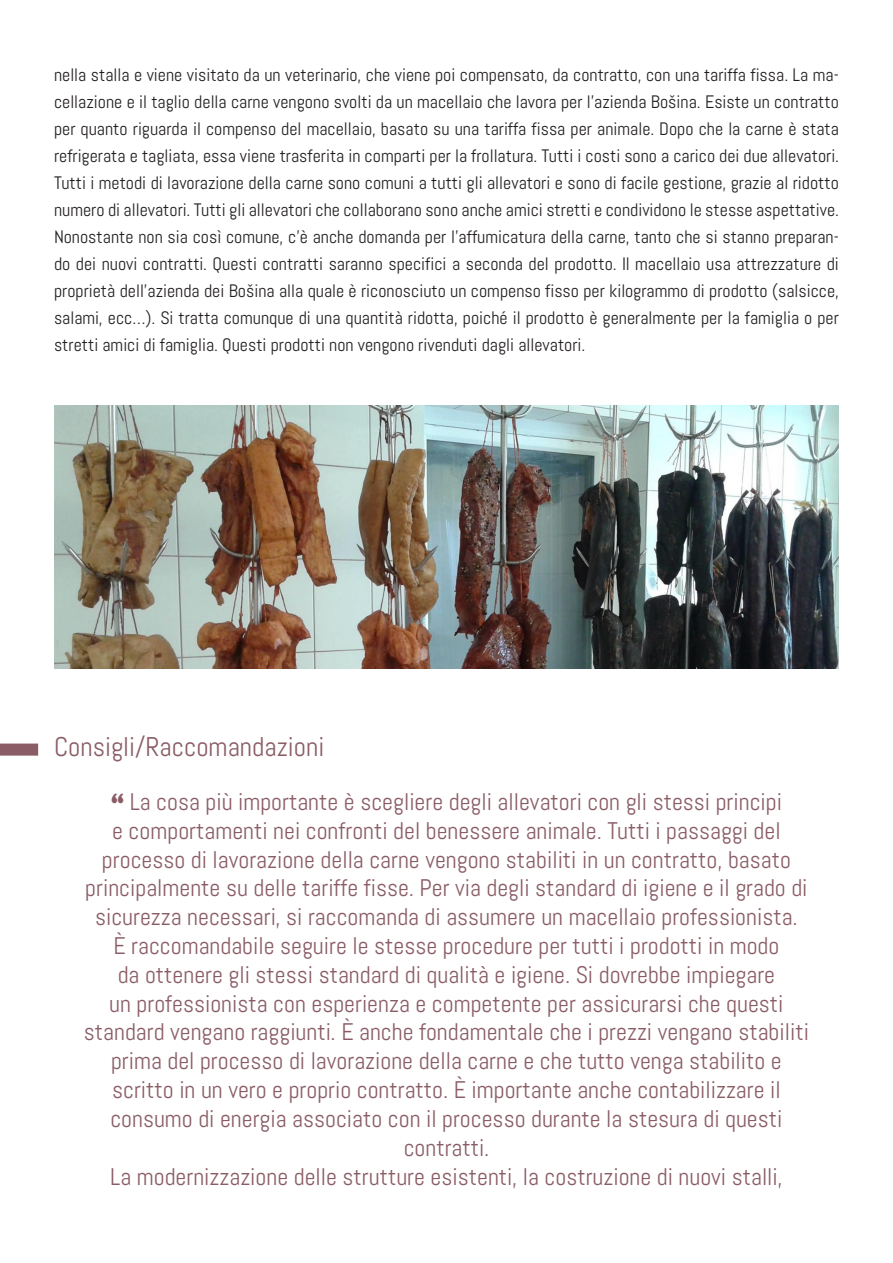
<style>
.page{position:relative;width:893px;height:1263px;background:#fff}
.page>*{position:absolute;margin:0;border:0;box-sizing:border-box;transform-origin:0 0}
.t1{font:27px "Abel";color:#8a5d66}
.t2{font:24px/28.8px "Abel";color:#8a5d66;text-align:center}
.t3{font:18px/27px "Abel";color:#231f20;text-align:justify}
.s1{font-family:"Cooper";font-weight:900}
</style>
<div class="page">
<svg style="left:0;top:743px;width:38px;height:13px"></svg>
<img style="left:54px;top:405px;width:785px;height:264px">
<p class="t3" style="left:54px;top:61px;width:786px">nella stalla e viene visitato da un veterinario, che viene poi compensato, da contratto, con una tariffa fissa. La ma&shy;cellazione e il taglio della carne vengono svolti da un macellaio che lavora per l’azienda Bošina. Esiste un contratto per quanto riguarda il compenso del macellaio, basato su una tariffa fissa per animale. Dopo che la carne è stata refrigerata e tagliata, essa viene trasferita in comparti per la frollatura. Tutti i costi sono a carico dei due allevatori.<br>Tutti i metodi di lavorazione della carne sono comuni a tutti gli allevatori e sono di facile gestione, grazie al ridotto numero di allevatori. Tutti gli allevatori che collaborano sono anche amici stretti e condividono le stesse aspettative.<br>Nonostante non sia così comune, c’è anche domanda per l’affumicatura della carne, tanto che si stanno preparan&shy;do dei nuovi contratti. Questi contratti saranno specifici a seconda del prodotto. Il macellaio usa attrezzature di proprietà dell’azienda dei Bošina alla quale è riconosciuto un compenso fisso per kilogrammo di prodotto (salsicce, salami, ecc…). Si tratta comunque di una quantità ridotta, poiché il prodotto è generalmente per la famiglia o per stretti amici di famiglia. Questi prodotti non vengono rivenduti dagli allevatori.</p>
<p class="t1" style="left:54px;top:729px;width:272px">Consigli/Raccomandazioni</p>
<p class="t2" style="left:84px;top:787px;width:726px"><span class="s1">“</span> La cosa più importante è scegliere degli allevatori con gli stessi principi<br>e comportamenti nei confronti del benessere animale. Tutti i passaggi del processo di lavorazione della carne vengono stabiliti in un contratto, basato principalmente su delle tariffe fisse. Per via degli standard di igiene e il grado di sicurezza necessari, si raccomanda di assumere un macellaio professionista.<br>È raccomandabile seguire le stesse procedure per tutti i prodotti in modo<br>da ottenere gli stessi standard di qualità e igiene. Si dovrebbe impiegare<br>un professionista con esperienza e competente per assicurarsi che questi standard vengano raggiunti. È anche fondamentale che i prezzi vengano stabiliti prima del processo di lavorazione della carne e che tutto venga stabilito e scritto in un vero e proprio contratto. È importante anche contabilizzare il consumo di energia associato con il processo durante la stesura di questi contratti.</p>
<p class="t2" style="left:110px;top:1162px;width:674px">La modernizzazione delle strutture esistenti, la costruzione di nuovi stalli,</p>
</div>
